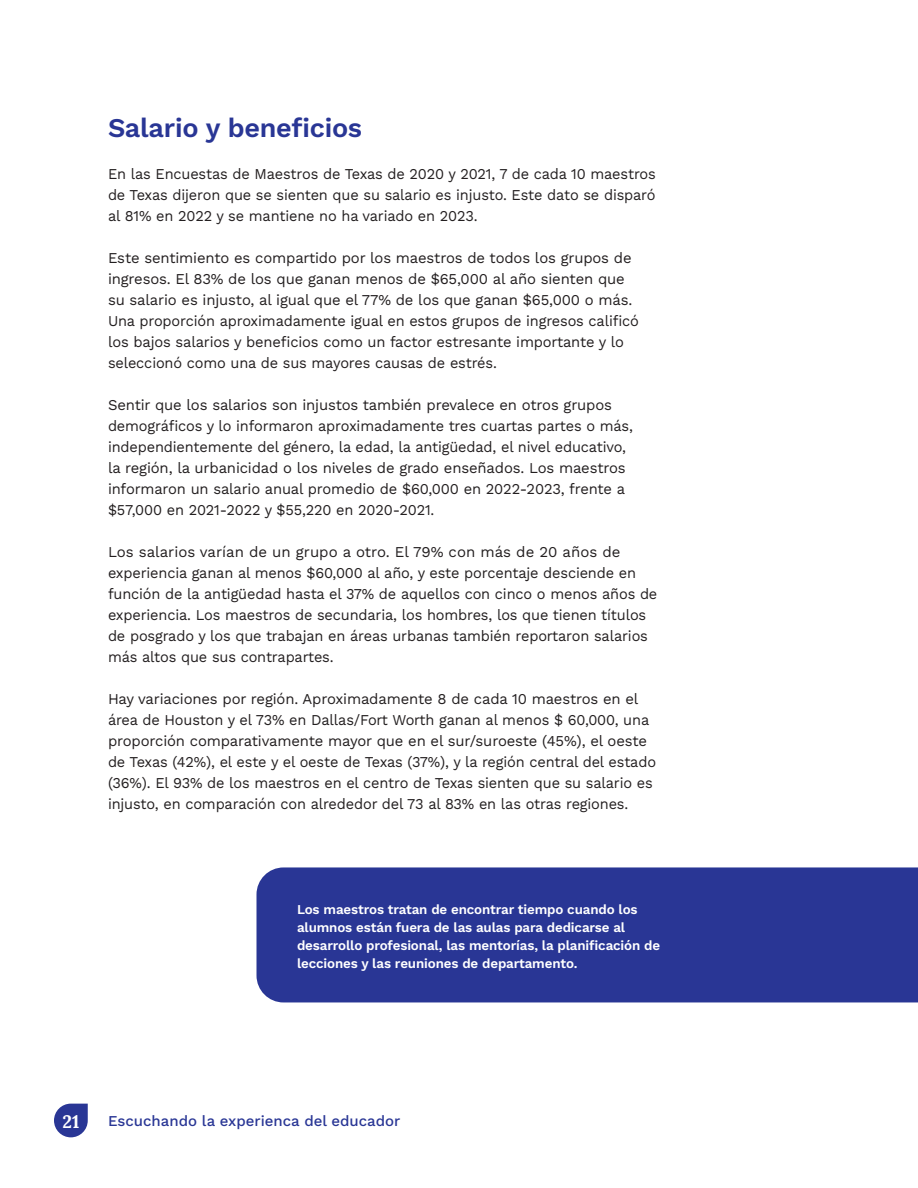
<style>
.page{position:relative;width:918px;height:1188px;background:#fff}
.page>*{position:absolute;margin:0;border:0;box-sizing:border-box;transform-origin:0 0}
.t1{font:600 27px "Work Sans";letter-spacing:-.01em;color:#293695}
.t2{font:700 18px "Lora";color:#fff}
.body-text{font:15px/21px "Work Sans";letter-spacing:-.01em;color:#231f20}
.t3{font:500 15px "Work Sans";color:#293695}
.captions{font:600 13.5px/18px "Work Sans";letter-spacing:-.01em;color:#fff}
</style>
<div class="page">
<div style="left:256px;top:867px;width:662px;height:135px;background:#293695"></div>
<svg style="left:54px;top:1104px;width:34px;height:33px"></svg>
<h2 class="t1" style="left:108px;top:107px;width:256px">Salario y beneficios</h2>
<p class="body-text" style="left:108px;top:162px;width:549px;text-align:justify">En las Encuestas de Maestros de Texas de 2020 y 2021, 7 de cada 10 maestros de Texas dijeron que se sienten que su salario es injusto. Este dato se disparó al 81% en 2022 y se mantiene no ha variado en 2023.</p>
<p class="body-text" style="left:108px;top:246px;width:532px">Este sentimiento es compartido por los maestros de todos los grupos de ingresos. El 83% de los que ganan menos de $65,000 al año sienten que su salario es injusto, al igual que el 77% de los que ganan $65,000 o más.<br>Una proporción aproximadamente igual en estos grupos de ingresos calificó los bajos salarios y beneficios como un factor estresante importante y lo seleccionó como una de sus mayores causas de estrés.</p>
<p class="body-text" style="left:108px;top:393px;width:527px">Sentir que los salarios son injustos también prevalece en otros grupos demográficos y lo informaron aproximadamente tres cuartas partes o más, independientemente del género, la edad, la antigüedad, el nivel educativo, la región, la urbanicidad o los niveles de grado enseñados. Los maestros informaron un salario anual promedio de $60,000 en 2022-2023, frente a $57,000 en 2021-2022 y $55,220 en 2020-2021.</p>
<p class="body-text" style="left:108px;top:540px;width:551px">Los salarios varían de un grupo a otro. El 79% con más de 20 años de experiencia ganan al menos $60,000 al año, y este porcentaje desciende en función de la antigüedad hasta el 37% de aquellos con cinco o menos años de experiencia. Los maestros de secundaria, los hombres, los que tienen títulos de posgrado y los que trabajan en áreas urbanas también reportaron salarios más altos que sus contrapartes.</p>
<p class="body-text" style="left:108px;top:687px;width:550px">Hay variaciones por región. Aproximadamente 8 de cada 10 maestros en el área de Houston y el 73% en Dallas/Fort Worth ganan al menos $ 60,000, una proporción comparativamente mayor que en el sur/suroeste (45%), el oeste de Texas (42%), el este y el oeste de Texas (37%), y la región central del estado (36%). El 93% de los maestros en el centro de Texas sienten que su salario es injusto, en comparación con alrededor del 73 al 83% en las otras regiones.</p>
<p class="captions" style="left:297px;top:900px;width:365px">Los maestros tratan de encontrar tiempo cuando los alumnos están fuera de las aulas para dedicarse al desarrollo profesional, las mentorías, la planificación de lecciones y las reuniones de departamento.</p>
<p class="t2" style="left:62px;top:1106px;width:18px">21</p>
<p class="t3" style="left:108px;top:1109px;width:294px">Escuchando la experienca del educador</p>
</div>
